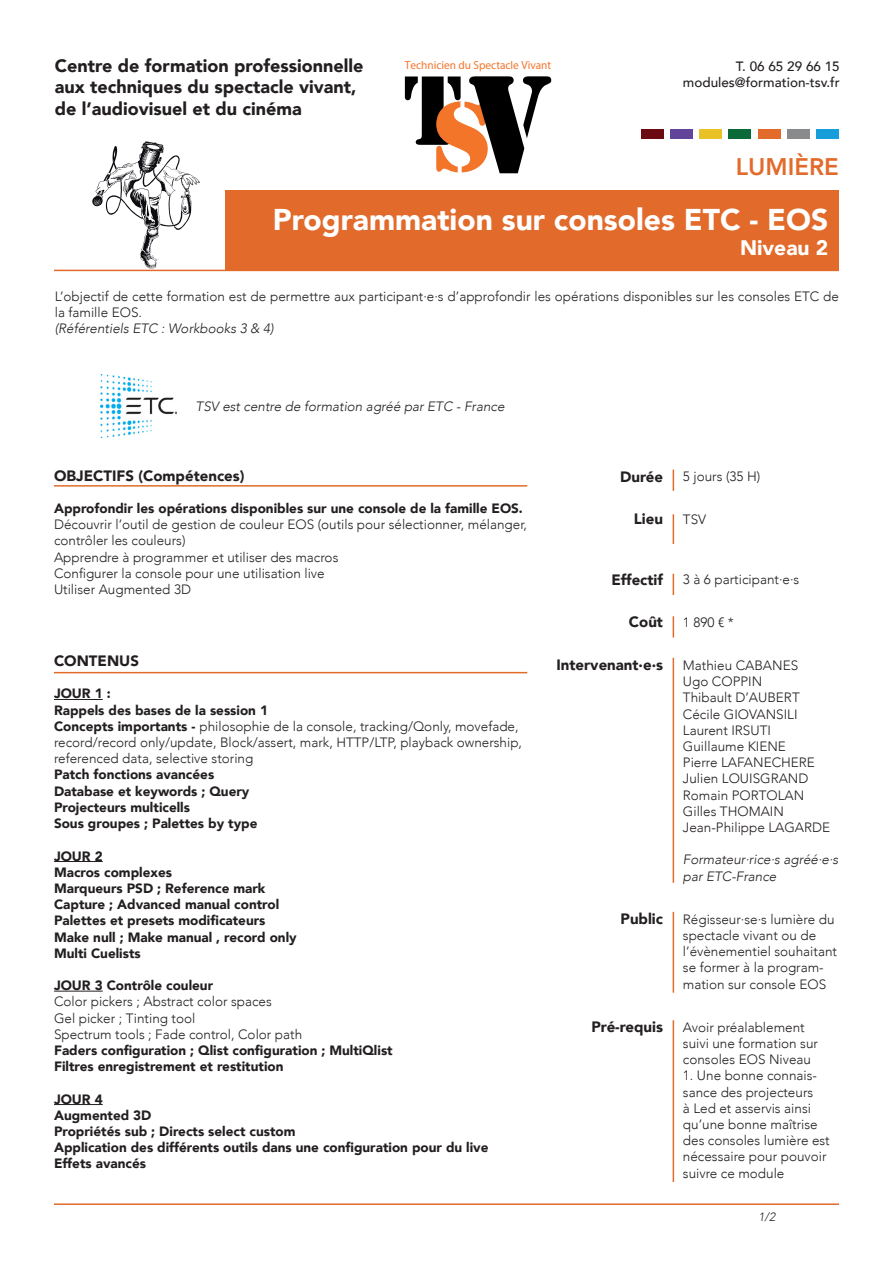
<style>
.page{position:relative;width:893px;height:1263px;background:#fff}
.page>*{position:absolute;margin:0;border:0;box-sizing:border-box;transform-origin:0 0}
.t1{font:900 30px "Avenir";color:#fff}
.t2{font:800 24px "Avenir";color:#e26b2b}
.t3{font:900 21px "Avenir";color:#fff}
.t4{font:900 18px "Avenir";color:#231f20}
.t5{font:900 15px "Avenir";color:#231f20}
.t6{font:300 13.5px/16.2px "Avenir";color:#231f20}
.t7{font:900 13.5px/16.2px "Avenir";color:#231f20}
.t8{font:italic 300 13.5px/16.2px "Avenir";color:#231f20}
.t9{font:500 13.5px "Avenir";color:#231f20}
.t10{font:italic 300 12px "Avenir";color:#231f20}
.t11{font:11.7px "Myriad Pro";color:#f3752c}
.s1{font-weight:900}
</style>
<div class="page">
<svg style="left:92px;top:141px;width:108px;height:128px"></svg>
<div style="left:225px;top:190px;width:614px;height:80px;background:#e26b2b"></div>
<hr style="left:54px;top:270px;width:785px;height:1px;background:#e26b2b">
<hr style="left:54px;top:699px;width:49px;height:1px;background:#231f20">
<hr style="left:54px;top:861px;width:49px;height:1px;background:#231f20">
<hr style="left:54px;top:991px;width:49px;height:1px;background:#231f20">
<hr style="left:54px;top:1104px;width:49px;height:1px;background:#231f20">
<hr style="left:54px;top:485px;width:473px;height:2px;background:#e26b2b">
<hr style="left:54px;top:672px;width:473px;height:1px;background:#e26b2b">
<hr style="left:54px;top:1203px;width:785px;height:2px;background:#e26b2b">
<div style="left:816px;top:129px;width:23px;height:9px;background:#179dd9"></div>
<div style="left:758px;top:129px;width:22px;height:9px;background:#e26b2b"></div>
<div style="left:787px;top:129px;width:23px;height:9px;background:#888a8c"></div>
<div style="left:699px;top:129px;width:23px;height:9px;background:#e8c227"></div>
<div style="left:670px;top:129px;width:23px;height:9px;background:#62449b"></div>
<div style="left:641px;top:129px;width:23px;height:9px;background:#6b0b11"></div>
<div style="left:729px;top:129px;width:22px;height:9px;background:#0b6b38"></div>
<svg style="left:405px;top:76px;width:146px;height:97px"></svg>
<img style="left:101px;top:375px;width:76px;height:62px">
<svg style="left:673px;top:470px;width:1px;height:21px"></svg>
<hr style="left:673px;top:514px;width:1px;height:30px;background:#e26b2b">
<svg style="left:673px;top:574px;width:1px;height:21px"></svg>
<svg style="left:673px;top:616px;width:1px;height:22px"></svg>
<hr style="left:673px;top:658px;width:1px;height:225px;background:#e26b2b">
<hr style="left:673px;top:912px;width:1px;height:81px;background:#e26b2b">
<hr style="left:673px;top:1020px;width:1px;height:162px;background:#e26b2b">
<p class="t4" style="left:55px;top:50px;width:310px">Centre de formation professionnelle</p>
<p class="t4" style="left:55px;top:72px;width:303px">aux techniques du spectacle vivant,</p>
<p class="t4" style="left:55px;top:93px;width:249px">de l’audiovisuel et du cinéma</p>
<p class="t11" style="left:405px;top:58px;width:148px">Technicien du Spectacle Vivant</p>
<p class="t9" style="left:736px;top:54px;width:105px">T. 06 65 29 66 15</p>
<p class="t9" style="left:683px;top:70px;width:158px">modules@formation-tsv.fr</p>
<p class="t2" style="left:736px;top:148px;width:105px">LUMIÈRE</p>
<p class="t1" style="left:273px;top:193px;width:557px">Programmation sur consoles ETC - EOS</p>
<p class="t3" style="left:740px;top:230px;width:90px">Niveau 2</p>
<p class="t6" style="left:55px;top:288px;width:786px">L’objectif de cette formation est de permettre aux participant·e·s d’approfondir les opérations disponibles sur les consoles ETC de la famille EOS.</p>
<p class="t8" style="left:55px;top:321px;width:220px">(Référentiels ETC : Workbooks 3 &amp; 4)</p>
<p class="t8" style="left:196px;top:398px;width:310px">TSV est centre de formation agréé par ETC - France</p>
<p class="t5" style="left:54px;top:463px;width:192px">OBJECTIFS (Compétences)</p>
<p class="t7" style="left:54px;top:500px;width:470px">Approfondir les opérations disponibles sur une console de la famille EOS.</p>
<p class="t6" style="left:54px;top:516px;width:475px">Découvrir l’outil de gestion de couleur EOS (outils pour sélectionner, mélanger,</p>
<p class="t6" style="left:54px;top:533px;width:133px">contrôler les couleurs)</p>
<p class="t6" style="left:54px;top:549px;width:286px">Apprendre à programmer et utiliser des macros</p>
<p class="t6" style="left:54px;top:565px;width:272px">Configurer la console pour une utilisation live</p>
<p class="t6" style="left:54px;top:581px;width:139px">Utiliser Augmented 3D</p>
<p class="t5" style="left:54px;top:648px;width:86px">CONTENUS</p>
<p class="t7" style="left:54px;top:685px;width:58px">JOUR 1 :</p>
<p class="t7" style="left:54px;top:701px;width:216px">Rappels des bases de la session 1</p>
<p class="t6" style="left:54px;top:718px;width:470px"><span class="s1">Concepts importants -</span> philosophie de la console, tracking/Qonly, movefade, record/record only/update, Block/assert, mark, HTTP/LTP, playback ownership, referenced data, selective storing</p>
<p class="t7" style="left:54px;top:766px;width:162px">Patch fonctions avancées</p>
<p class="t7" style="left:54px;top:782px;width:197px">Database et keywords ; Query</p>
<p class="t7" style="left:54px;top:799px;width:138px">Projecteurs multicells</p>
<p class="t7" style="left:54px;top:815px;width:205px">Sous groupes ; Palettes by type</p>
<p class="t7" style="left:54px;top:847px;width:50px">JOUR 2</p>
<p class="t7" style="left:54px;top:863px;width:213px">Macros complexes<br>Marqueurs PSD ; Reference mark</p>
<p class="t7" style="left:54px;top:896px;width:227px">Capture ; Advanced manual control</p>
<p class="t7" style="left:54px;top:912px;width:213px">Palettes et presets modificateurs</p>
<p class="t7" style="left:54px;top:928px;width:244px">Make null ; Make manual , record only</p>
<p class="t7" style="left:54px;top:944px;width:88px">Multi Cuelists</p>
<p class="t7" style="left:54px;top:977px;width:161px">JOUR 3 Contrôle couleur</p>
<p class="t6" style="left:54px;top:993px;width:219px">Color pickers ; Abstract color spaces</p>
<p class="t6" style="left:54px;top:1010px;width:143px">Gel picker ; Tinting tool</p>
<p class="t6" style="left:54px;top:1026px;width:250px">Spectrum tools ; Fade control, Color path</p>
<p class="t7" style="left:54px;top:1042px;width:340px">Faders configuration ; Qlist configuration ; MultiQlist</p>
<p class="t7" style="left:54px;top:1058px;width:231px">Filtres enregistrement et restitution</p>
<p class="t7" style="left:54px;top:1090px;width:50px">JOUR 4</p>
<p class="t7" style="left:54px;top:1106px;width:99px">Augmented 3D</p>
<p class="t7" style="left:54px;top:1123px;width:243px">Propriétés sub ; Directs select custom</p>
<p class="t7" style="left:54px;top:1139px;width:436px">Application des différents outils dans une configuration pour du live</p>
<p class="t7" style="left:54px;top:1155px;width:94px">Effets avancés</p>
<p class="t5" style="left:620px;top:464px;width:45px">Durée</p>
<p class="t5" style="left:634px;top:506px;width:31px">Lieu</p>
<p class="t5" style="left:611px;top:567px;width:53px">Effectif</p>
<p class="t5" style="left:629px;top:608px;width:36px">Coût</p>
<p class="t5" style="left:556px;top:652px;width:108px">Intervenant·e·s</p>
<p class="t5" style="left:620px;top:905px;width:44px">Public</p>
<p class="t5" style="left:591px;top:1013px;width:73px">Pré-requis</p>
<p class="t6" style="left:683px;top:468px;width:79px">5 jours (35 H)</p>
<p class="t6" style="left:683px;top:511px;width:25px">TSV</p>
<p class="t6" style="left:683px;top:571px;width:118px">3 à 6 participant·e·s</p>
<p class="t6" style="left:683px;top:614px;width:52px">1 890 € *</p>
<p class="t6" style="left:683px;top:657px;width:117px">Mathieu CABANES<br>Ugo COPPIN</p>
<p class="t6" style="left:683px;top:690px;width:118px">Thibault D’AUBERT</p>
<p class="t6" style="left:683px;top:706px;width:116px">Cécile GIOVANSILI</p>
<p class="t6" style="left:683px;top:722px;width:90px">Laurent IRSUTI</p>
<p class="t6" style="left:683px;top:738px;width:105px">Guillaume KIENE</p>
<p class="t6" style="left:683px;top:754px;width:134px">Pierre LAFANECHERE</p>
<p class="t6" style="left:683px;top:771px;width:127px">Julien LOUISGRAND</p>
<p class="t6" style="left:683px;top:787px;width:123px">Romain PORTOLAN</p>
<p class="t6" style="left:683px;top:803px;width:103px">Gilles THOMAIN</p>
<p class="t6" style="left:683px;top:819px;width:149px">Jean-Philippe LAGARDE</p>
<p class="t8" style="left:683px;top:852px;width:157px">Formateur·rice·s agréé·e·s par ETC-France</p>
<p class="t6" style="left:683px;top:911px;width:156px">Régisseur·se·s lumière du spectacle vivant ou de l’évènementiel souhaitant se former à la program&shy;mation sur console EOS</p>
<p class="t6" style="left:683px;top:1019px;width:137px">Avoir préalablement suivi une formation sur consoles EOS Niveau</p>
<p class="t6" style="left:683px;top:1068px;width:148px">1. Une bonne connais&shy;sance des projecteurs<br>à Led et asservis ainsi qu’une bonne maîtrise des consoles lumière est nécessaire pour pouvoir suivre ce module</p>
<p class="t10" style="left:758px;top:1210px;width:18px">1/2</p>
</div>
